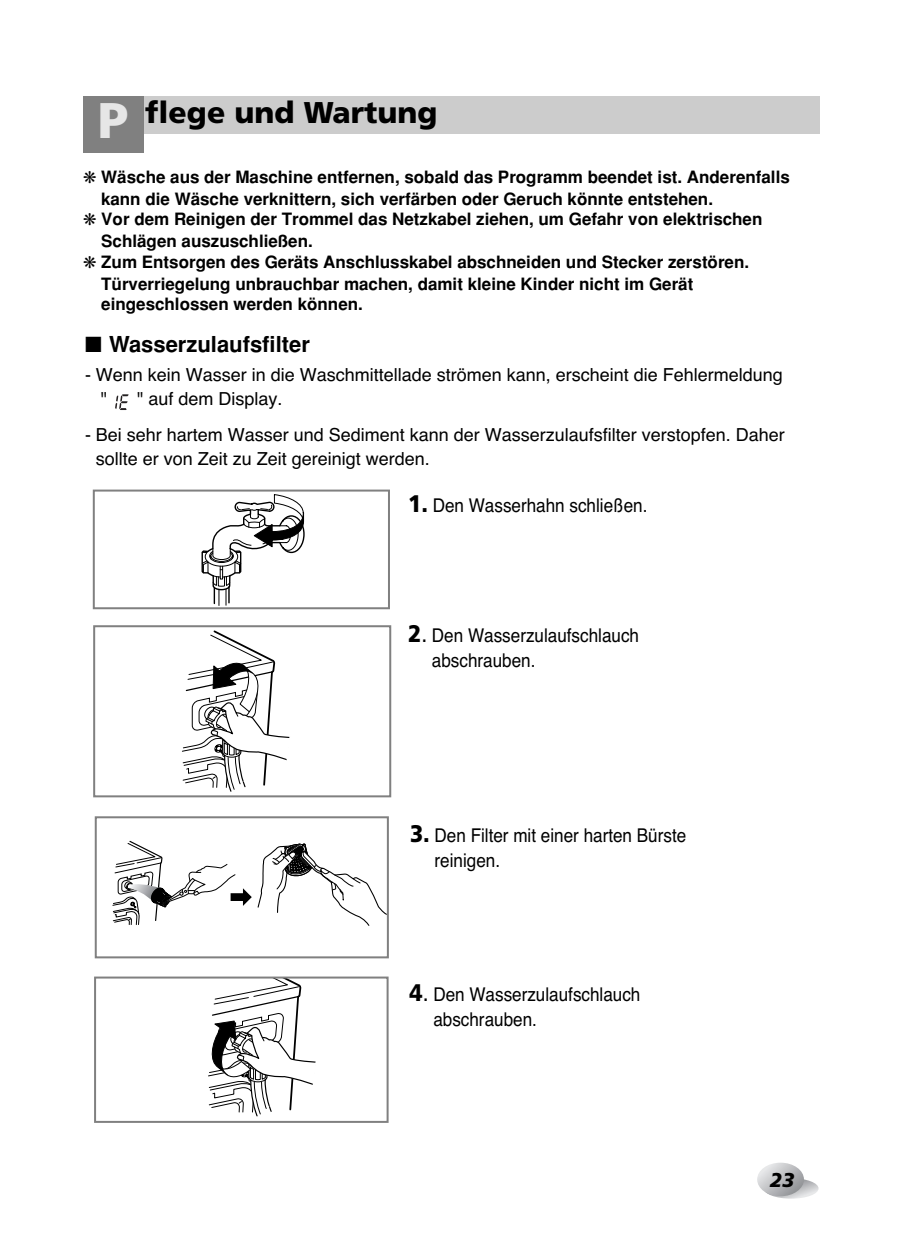
<style>
.page{position:relative;width:906px;height:1246px;background:#fff}
.page>*{position:absolute;margin:0;border:0;box-sizing:border-box;transform-origin:0 0}
.t1{font:900 30px "Frutiger";color:#000}
.t2{font:700 22px "Helvetica";color:#000}
.t3{font:italic 900 20px "Frutiger";color:#000}
.t4{font:19px/24.8px "Helvetica";color:#000;scale:.9 1}
.t5{font:18px/24px "Helvetica";color:#000}
.t6{font:700 17px "Helvetica";color:#000}
.s1{font-size:50px;color:#e6e6e6}
.s2{font-family:"Frutiger";font-weight:900;font-size:24px}
.s3{font-size:24px}
</style>
<div class="page">
<svg style="left:764px;top:1178px;width:55px;height:21px"></svg>
<svg style="left:757px;top:1163px;width:47px;height:33px"></svg>
<div style="left:83px;top:96px;width:736px;height:37px;background:#ccc"></div>
<div style="left:83px;top:96px;width:60px;height:57px;background:#808080"></div>
<svg style="left:182px;top:630px;width:108px;height:162px"></svg>
<div style="left:93px;top:625px;width:298px;height:172px;border:2px solid #808080"></div>
<svg style="left:201px;top:494px;width:104px;height:112px"></svg>
<div style="left:93px;top:490px;width:297px;height:119px;border:2px solid #808080"></div>
<svg style="left:208px;top:980px;width:108px;height:137px"></svg>
<div style="left:94px;top:977px;width:295px;height:146px;border:2px solid #808080"></div>
<svg style="left:112px;top:840px;width:274px;height:86px"></svg>
<div style="left:95px;top:816px;width:294px;height:142px;border:2px solid #808080"></div>
<svg style="left:115px;top:394px;width:14px;height:16px"></svg>
<h1 class="t1" style="left:98px;top:100px;width:341px"><span class="s1">P</span> flege und Wartung</h1>
<p class="t6" style="left:83px;top:171px;width:708px">❋ Wäsche aus der Maschine entfernen, sobald das Programm beendet ist. Anderenfalls</p>
<p class="t6" style="left:101px;top:193px;width:614px">kann die Wäsche verknittern, sich verfärben oder Geruch könnte entstehen.</p>
<p class="t6" style="left:83px;top:213px;width:681px">❋ Vor dem Reinigen der Trommel das Netzkabel ziehen, um Gefahr von elektrischen</p>
<p class="t6" style="left:101px;top:235px;width:213px">Schlägen auszuschließen.</p>
<p class="t6" style="left:83px;top:255px;width:667px">❋ Zum Entsorgen des Geräts Anschlusskabel abschneiden und Stecker zerstören.</p>
<p class="t6" style="left:101px;top:277px;width:594px">Türverriegelung unbrauchbar machen, damit kleine Kinder nicht im Gerät</p>
<p class="t6" style="left:101px;top:298px;width:263px">eingeschlossen werden können.</p>
<p class="t2" style="left:85px;top:336px;width:226px">■ Wasserzulaufsfilter</p>
<p class="t5" style="left:101px;top:365px;width:683px;text-indent:-16px">- Wenn kein Wasser in die Waschmittellade strömen kann, erscheint die Fehlermeldung "</p>
<p class="t5" style="left:137px;top:389px;width:147px">" auf dem Display.</p>
<p class="t5" style="left:96px;top:424px;width:690px;text-indent:-11px">- Bei sehr hartem Wasser und Sediment kann der Wasserzulaufsfilter verstopfen. Daher sollte er von Zeit zu Zeit gereinigt werden.</p>
<p class="t4" style="left:408px;top:495px;width:267px"><span class="s2">1.</span> Den Wasserhahn schließen.</p>
<p class="t4" style="left:432px;top:624px;width:232px;text-indent:-24px"><span class="s2">2</span><span class="s3">.</span> Den Wasserzulaufschlauch abschrauben.</p>
<p class="t4" style="left:435px;top:825px;width:281px;text-indent:-24px"><span class="s2">3.</span> Den Filter mit einer harten Bürste reinigen.</p>
<p class="t4" style="left:433px;top:984px;width:232px;text-indent:-24px"><span class="s2">4</span><span class="s3">.</span> Den Wasserzulaufschlauch abschrauben.</p>
<p class="t3" style="left:770px;top:1172px;width:26px">23</p>
</div>
